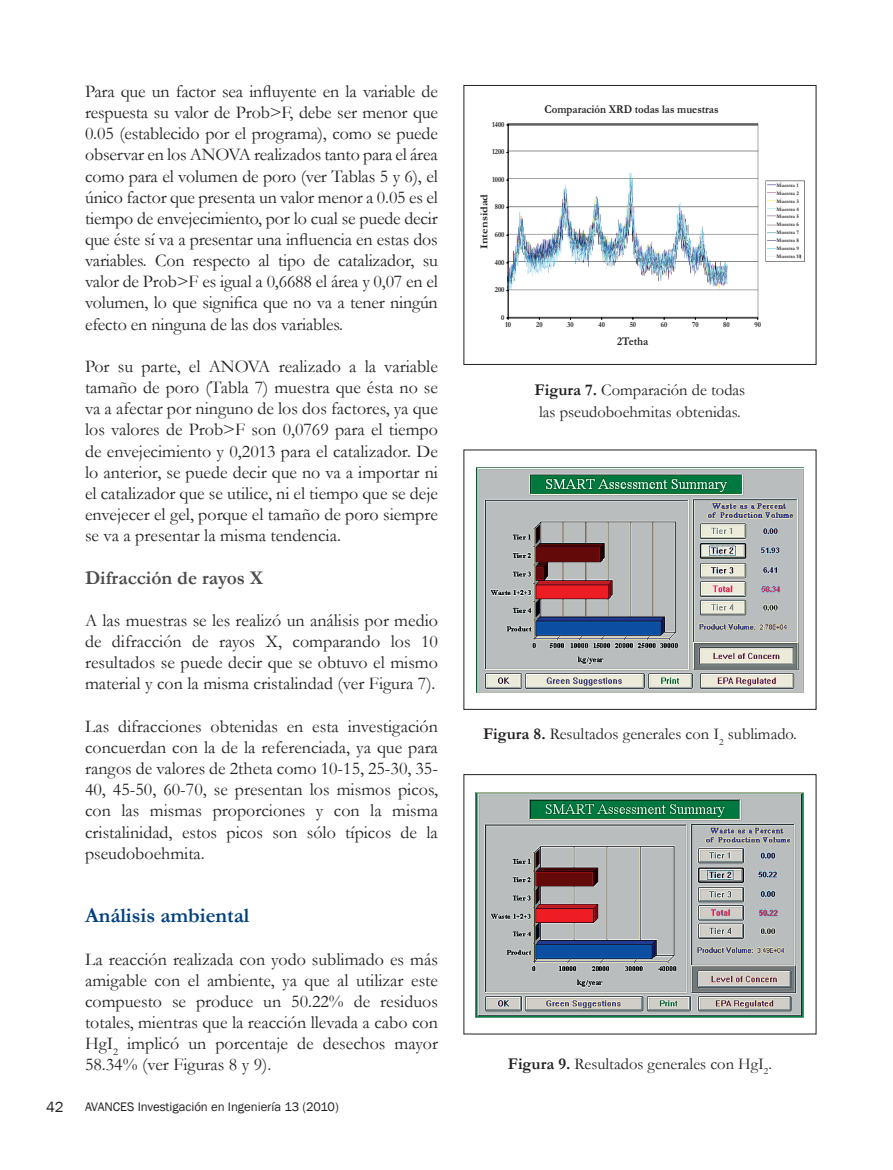
<style>
.page{position:relative;width:893px;height:1170px;background:#fff}
.page>*{position:absolute;margin:0;border:0;box-sizing:border-box;transform-origin:0 0}
.t1{font:700 21px "Garamond";color:#014081}
.t2{font:700 19.5px "Garamond";color:#4b4c4d}
.t3{font:18px/21.1px "Garamond";color:#231f20;text-align:justify}
.t4{font:16.5px/21.1px "Garamond";color:#231f20}
.t5{font:15px "Franklin Gothic";color:#231f20}
.t6{font:12.75px "Franklin Gothic";color:#231f20}
.t7{font:700 12px "Garamond";color:#231f20;scale:.9 1}
.t8{font:700 10.8px "Garamond";color:#231f20;scale:1.11 1}
.t9{font:700 7.8px "Garamond";color:#231f20;scale:.9 1}
.t10{font:700 5.4px/7.9px "Garamond";color:#231f20}
.s1{font-weight:700}
</style>
<div class="page">
<img style="left:507px;top:123px;width:298px;height:197px">
<hr style="left:508px;top:125px;width:250px;height:1px;background:#040504">
<hr style="left:508px;top:125px;width:1px;height:193px;background:#040504">
<hr style="left:508px;top:318px;width:250px;height:1px;background:#040504">
<div style="left:463px;top:85px;width:353px;height:280px;border:1px solid #231f20"></div>
<img style="left:477px;top:468px;width:327px;height:225px">
<img style="left:476px;top:792px;width:327px;height:225px">
<p class="t3" style="left:85px;top:80px;width:354px">Para que un factor sea influyente en la variable de respuesta su valor de Prob&gt;F, debe ser menor que 0.05 (establecido por el programa), como se puede observar en los ANOVA realizados tanto para el área como para el volumen de poro (ver Tablas 5 y 6), el único factor que presenta un valor menor a 0.05 es el tiempo de envejecimiento, por lo cual se puede decir que éste sí va a presentar una influencia en estas dos variables. Con respecto al tipo de catalizador, su valor de Prob&gt;F es igual a 0,6688 el área y 0,07 en el volumen, lo que significa que no va a tener ningún efecto en ninguna de las dos variables.</p>
<p class="t3" style="left:85px;top:355px;width:354px">Por su parte, el ANOVA realizado a la variable tamaño de poro (Tabla 7) muestra que ésta no se va a afectar por ninguno de los dos factores, ya que los valores de Prob&gt;F son 0,0769 para el tiempo de envejecimiento y 0,2013 para el catalizador. De lo anterior, se puede decir que no va a importar ni el catalizador que se utilice, ni el tiempo que se deje envejecer el gel, porque el tamaño de poro siempre se va a presentar la misma tendencia.</p>
<p class="t2" style="left:85px;top:564px;width:180px">Difracción de rayos X</p>
<p class="t3" style="left:85px;top:609px;width:354px">A las muestras se les realizó un análisis por medio de difracción de rayos X, comparando los 10 resultados se puede decir que se obtuvo el mismo material y con la misma cristalindad (ver Figura 7).</p>
<p class="t3" style="left:85px;top:715px;width:354px">Las difracciones obtenidas en esta investigación concuerdan con la de la referenciada, ya que para rangos de valores de 2theta como 10-15, 25-30, 35- 40, 45-50, 60-70, se presentan los mismos picos, con las mismas proporciones y con la misma cristalinidad, estos picos son sólo típicos de la pseudoboehmita.</p>
<p class="t1" style="left:85px;top:901px;width:166px">Análisis ambiental</p>
<p class="t3" style="left:85px;top:947px;width:354px">La reacción realizada con yodo sublimado es más amigable con el ambiente, ya que al utilizar este compuesto se produce un 50.22% de residuos totales, mientras que la reacción llevada a cabo con HgI<sub>2</sub> implicó un porcentaje de desechos mayor 58.34% (ver Figuras 8 y 9).</p>
<p class="t5" style="left:46px;top:1097px;width:19px">42</p>
<p class="t6" style="left:85px;top:1098px;width:255px">AVANCES Investigación en Ingeniería 13 (2010)</p>
<p class="t9" style="left:492px;top:121px;width:15px">1400</p>
<p class="t9" style="left:492px;top:149px;width:15px">1200</p>
<p class="t7" style="left:545px;top:105px;width:195px">Comparación XRD todas las muestras</p>
<p class="t9" style="left:492px;top:176px;width:15px">1000</p>
<p class="t8" style="left:480px;top:249px;width:51px;rotate:-90deg">Intensidad</p>
<p class="t10" style="left:776px;top:182px;width:26px">Muestra 1<br>Muestra 2<br>Muestra 3<br>Muestra 4<br>Muestra 5<br>Muestra 6<br>Muestra 7<br>Muestra 8<br>Muestra 9<br>Muestra 10</p>
<p class="t9" style="left:495px;top:204px;width:12px">800</p>
<p class="t9" style="left:495px;top:232px;width:12px">600</p>
<p class="t9" style="left:495px;top:259px;width:12px">400</p>
<p class="t9" style="left:495px;top:287px;width:12px">200</p>
<p class="t9" style="left:501px;top:314px;width:5px">0</p>
<p class="t9" style="left:505px;top:322px;width:8px">10</p>
<p class="t9" style="left:536px;top:322px;width:9px">20</p>
<p class="t9" style="left:567px;top:322px;width:9px">30</p>
<p class="t9" style="left:598px;top:322px;width:9px">40</p>
<p class="t9" style="left:630px;top:322px;width:9px">50</p>
<p class="t9" style="left:661px;top:322px;width:9px">60</p>
<p class="t9" style="left:692px;top:322px;width:9px">70</p>
<p class="t9" style="left:723px;top:322px;width:9px">80</p>
<p class="t9" style="left:754px;top:322px;width:9px">90</p>
<p class="t7" style="left:617px;top:336px;width:36px">2Tetha</p>
<p class="t4" style="left:535px;top:379px;width:212px"><span class="s1">Figura 7.</span> Comparación de todas las pseudoboehmitas obtenidas.</p>
<p class="t4" style="left:483px;top:723px;width:315px"><span class="s1">Figura 8.</span> Resultados generales con I<sub>2</sub> sublimado.</p>
<p class="t4" style="left:508px;top:1052px;width:266px"><span class="s1">Figura 9.</span> Resultados generales con HgI<sub>2</sub>.</p>
</div>
